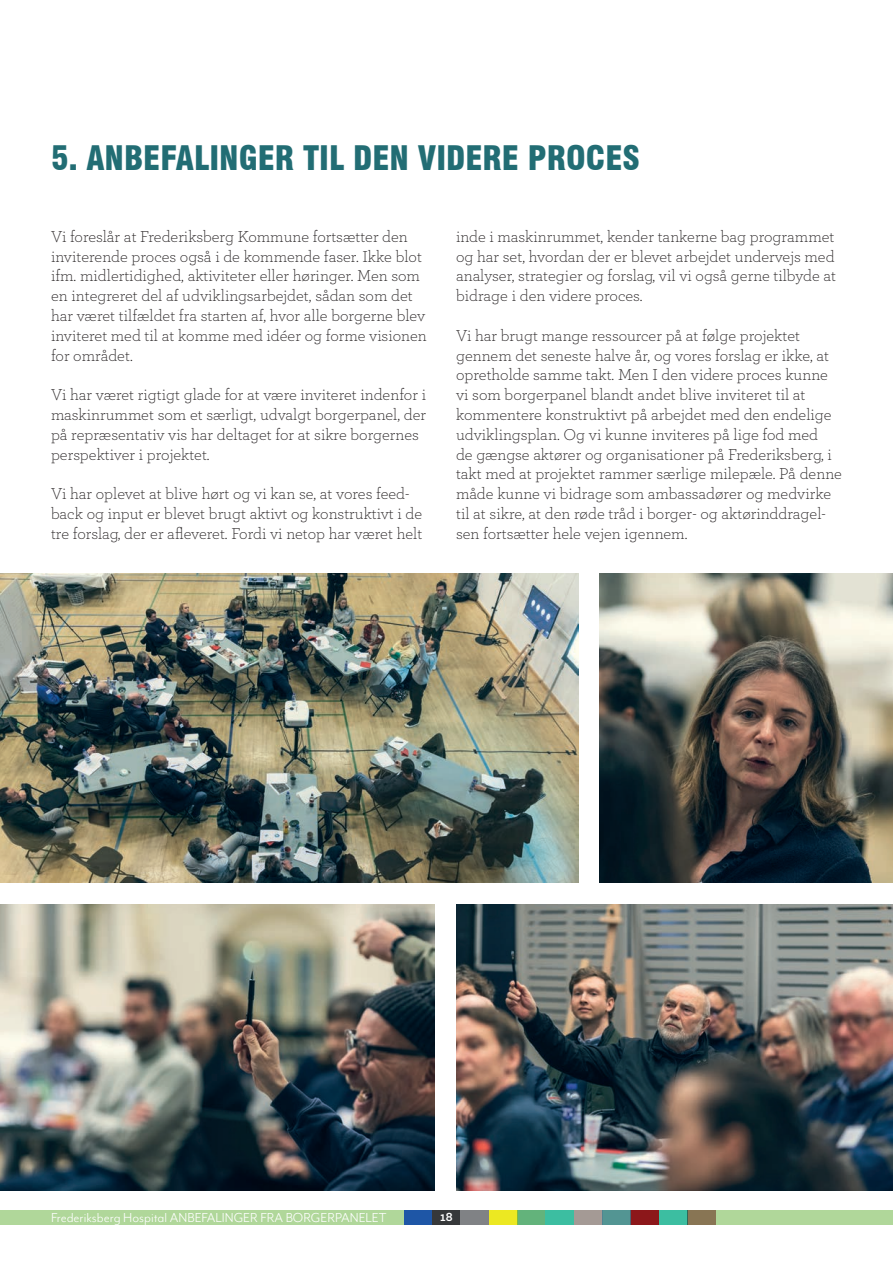
<style>
.page{position:relative;width:893px;height:1263px;background:#fff}
.page>*{position:absolute;margin:0;border:0;box-sizing:border-box;transform-origin:0 0}
.t1{font:900 condensed 33px "Swiss 721 BT";color:#226d74}
.t2{font:300 16.5px/19.8px "Archer";color:#231f20}
.t3{font:15px "Mr Eaves Mod OT";color:#fff}
.t4{font:700 12.75px "Archer";color:#fff}
</style>
<div class="page">
<div style="left:0;top:1210px;width:893px;height:15px;background:#b0d79a"></div>
<div style="left:631px;top:1210px;width:28px;height:15px;background:#8c171a"></div>
<div style="left:659px;top:1210px;width:28px;height:15px;background:#3cbea1"></div>
<div style="left:404px;top:1210px;width:28px;height:15px;background:#1e56a6"></div>
<div style="left:687px;top:1210px;width:29px;height:15px;background:#887554"></div>
<div style="left:432px;top:1210px;width:29px;height:15px;background:#36383a"></div>
<div style="left:461px;top:1210px;width:28px;height:15px;background:#808285"></div>
<div style="left:489px;top:1210px;width:28px;height:15px;background:#ece822"></div>
<div style="left:517px;top:1210px;width:29px;height:15px;background:#63b37b"></div>
<div style="left:574px;top:1210px;width:28px;height:15px;background:#a49a95"></div>
<div style="left:546px;top:1210px;width:28px;height:15px;background:#3cbea1"></div>
<div style="left:602px;top:1210px;width:29px;height:15px;background:#539593"></div>
<img style="left:456px;top:904px;width:436px;height:287px">
<img style="left:0;top:904px;width:435px;height:287px">
<img style="left:600px;top:574px;width:293px;height:309px">
<img style="left:0;top:574px;width:579px;height:309px">
<h1 class="t1" style="left:51px;top:138px;width:590px">5. ANBEFALINGER TIL DEN VIDERE PROCES</h1>
<p class="t2" style="left:51px;top:226px;width:377px">Vi foreslår at Frederiksberg Kommune fortsætter den inviterende proces også i de kommende faser. Ikke blot ifm. midlertidighed, aktiviteter eller høringer. Men som en integreret del af udviklingsarbejdet, sådan som det har været tilfældet fra starten af, hvor alle borgerne blev inviteret med til at komme med idéer og forme visionen for området.</p>
<p class="t2" style="left:51px;top:384px;width:377px">Vi har været rigtigt glade for at være inviteret indenfor i maskinrummet som et særligt, udvalgt borgerpanel, der på repræsentativ vis har deltaget for at sikre borgernes perspektiver i projektet.</p>
<p class="t2" style="left:51px;top:483px;width:373px">Vi har oplevet at blive hørt og vi kan se, at vores feed&shy;back og input er blevet brugt aktivt og konstruktivt i de tre forslag, der er afleveret. Fordi vi netop har været helt</p>
<p class="t2" style="left:456px;top:226px;width:382px;text-align:justify">inde i maskinrummet, kender tankerne bag programmet og har set, hvordan der er blevet arbejdet undervejs med analyser, strategier og forslag, vil vi også gerne tilbyde at bidrage i den videre proces.</p>
<p class="t2" style="left:456px;top:325px;width:387px">Vi har brugt mange ressourcer på at følge projektet gennem det seneste halve år, og vores forslag er ikke, at opretholde samme takt. Men I den videre proces kunne vi som borgerpanel blandt andet blive inviteret til at kommentere konstruktivt på arbejdet med den endelige udviklingsplan. Og vi kunne inviteres på lige fod med<br>de gængse aktører og organisationer på Frederiksberg, i takt med at projektet rammer særlige milepæle. På denne måde kunne vi bidrage som ambassadører og medvirke til at sikre, at den røde tråd i borger- og aktørinddragel&shy;sen fortsætter hele vejen igennem.</p>
<p class="t3" style="left:51px;top:1210px;width:337px">Frederiksberg Hospital ANBEFALINGER FRA BORGERPANELET</p>
<p class="t4" style="left:440px;top:1207px;width:14px">18</p>
</div>
